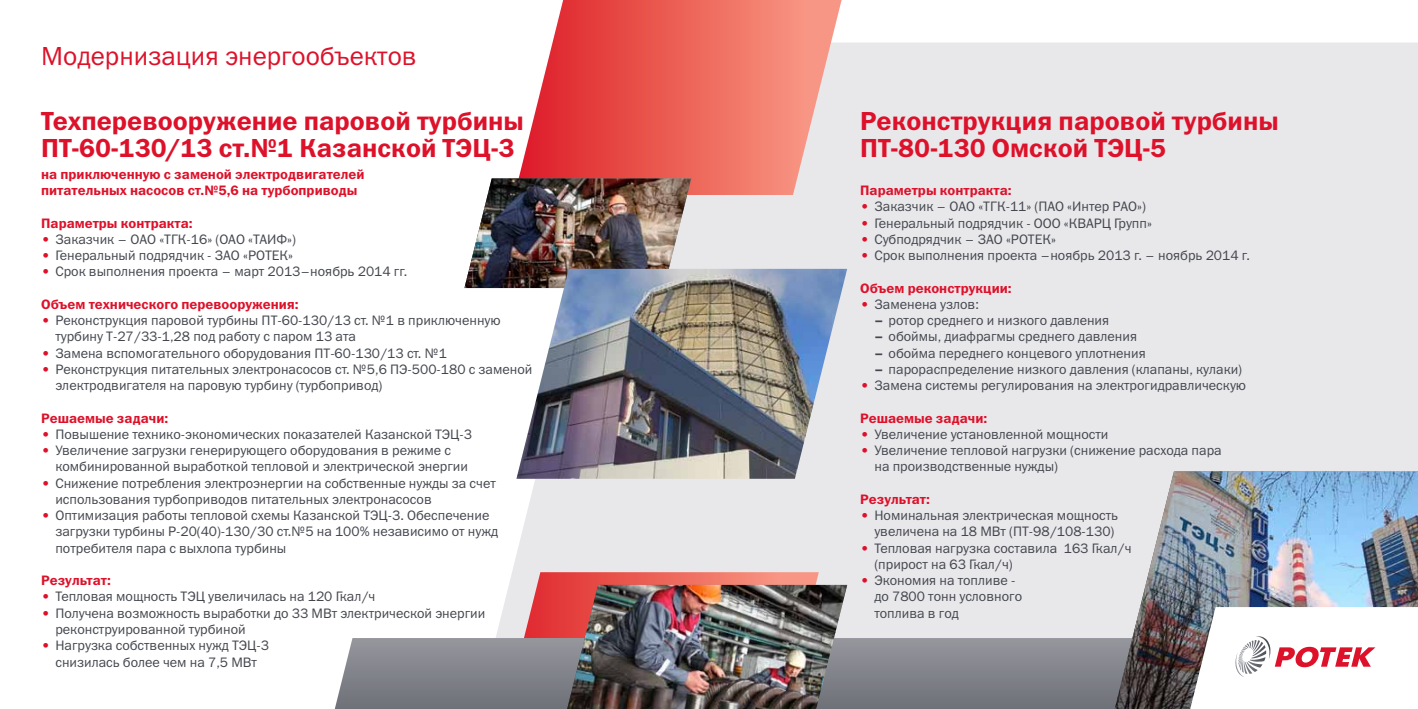
<style>
.page{position:relative;width:1418px;height:709px;background:#fff}
.page>*{position:absolute;margin:0;border:0;box-sizing:border-box;transform-origin:0 0}
.t1{font:26.25px/27.5px "Franklin Gothic Demi C";color:#dd112a}
.t2{font:26.25px "Franklin Gothic Book C";color:#dd112a}
.t3{font:13.75px/16.2px "Franklin Gothic Book C";color:#43464d}
.t4{font:13.75px/16.2px "Franklin Gothic Demi C";color:#dd112a}
.s1{font-family:"Franklin Gothic Demi C";color:#dd112a}
.s2{font-family:"Franklin Gothic Demi C"}
</style>
<div class="page">
<div style="left:478px;top:43px;width:939px;height:595px;background:#e8e8eb"></div>
<svg style="left:514px;top:0;width:327px;height:195px;background:#ed7870"></svg>
<svg style="left:506px;top:572px;width:312px;height:66px;background:#e97b77"></svg>
<svg style="left:335px;top:638px;width:779px;height:71px;background:#84858c"></svg>
<img style="left:1114px;top:471px;width:303px;height:238px">
<img style="left:567px;top:585px;width:280px;height:124px">
<svg style="left:1190px;top:607px;width:227px;height:102px"></svg>
<img style="left:464px;top:178px;width:227px;height:110px">
<img style="left:516px;top:269px;width:331px;height:210px">
<h1 class="t2" style="left:41px;top:41px;width:377px">Модернизация энергообъектов</h1>
<h1 class="t1" style="left:41px;top:107px;width:484px">Техперевооружение паровой турбины<br>ПТ-60-130/13 ст.№1 Казанской ТЭЦ-3</h1>
<p class="t4" style="left:41px;top:166px;width:325px">на приключенную с заменой электродвигателей питательных насосов ст.№5,6 на турбоприводы</p>
<p class="t4" style="left:41px;top:214px;width:153px">Параметры контракта:</p>
<p class="t3" style="left:41px;top:231px;width:256px"><span class="s1">•</span> Заказчик – ОАО «ТГК-16» (ОАО «ТАИФ»)</p>
<p class="t3" style="left:41px;top:247px;width:253px"><span class="s1">•</span> Генеральный подрядчик - ЗАО «РОТЕК»</p>
<p class="t3" style="left:41px;top:263px;width:368px"><span class="s1">•</span> Срок выполнения проекта – март 2013–ноябрь 2014 гг.</p>
<p class="t4" style="left:41px;top:296px;width:259px">Объем технического перевооружения:</p>
<p class="t3" style="left:55px;top:312px;width:447px;text-indent:-14px"><span class="s1">•</span> Реконструкция паровой турбины ПТ-60-130/13 ст. №1 в приключенную турбину Т-27/33-1,28 под работу с паром 13 ата</p>
<p class="t3" style="left:41px;top:344px;width:407px"><span class="s1">•</span> Замена вспомогательного оборудования ПТ-60-130/13 ст. №1</p>
<p class="t3" style="left:55px;top:361px;width:478px;text-indent:-14px"><span class="s1">•</span> Реконструкция питательных электронасосов ст. №5,6 ПЭ-500-180 с заменой электродвигателя на паровую турбину (турбопривод)</p>
<p class="t4" style="left:41px;top:409px;width:129px">Решаемые задачи:</p>
<p class="t3" style="left:41px;top:426px;width:432px"><span class="s1">•</span> Повышение технико-экономических показателей Казанской ТЭЦ-3</p>
<p class="t3" style="left:55px;top:442px;width:414px;text-indent:-14px"><span class="s1">•</span> Увеличение загрузки генерирующего оборудования в режиме с комбинированной выработкой тепловой и электрической энергии</p>
<p class="t3" style="left:55px;top:474px;width:442px;text-indent:-14px"><span class="s1">•</span> Снижение потребления электроэнергии на собственные нужды за счет использования турбоприводов питательных электронасосов</p>
<p class="t3" style="left:55px;top:507px;width:444px;text-indent:-14px"><span class="s1">•</span> Оптимизация работы тепловой схемы Казанской ТЭЦ-3. Обеспечение загрузки турбины Р-20(40)-130/30 ст.№5 на 100% независимо от нужд потребителя пара с выхлопа турбины</p>
<p class="t4" style="left:41px;top:572px;width:71px">Результат:</p>
<p class="t3" style="left:41px;top:588px;width:336px"><span class="s1">•</span> Тепловая мощность ТЭЦ увеличилась на 120 Гкал/ч</p>
<p class="t3" style="left:55px;top:604px;width:431px;text-indent:-14px"><span class="s1">•</span> Получена возможность выработки до 33 МВт электрической энергии реконструированной турбиной</p>
<p class="t3" style="left:41px;top:637px;width:229px;text-align:center"><span class="s1">•</span> Нагрузка собственных нужд ТЭЦ-3 снизилась более чем на 7,5 МВт</p>
<h1 class="t1" style="left:860px;top:107px;width:420px">Реконструкция паровой турбины<br>ПТ-80-130 Омской ТЭЦ-5</h1>
<p class="t4" style="left:860px;top:182px;width:153px">Параметры контракта:</p>
<p class="t3" style="left:860px;top:198px;width:287px"><span class="s1">•</span> Заказчик – ОАО «ТГК-11» (ПАО «Интер РАО»)</p>
<p class="t3" style="left:860px;top:214px;width:293px"><span class="s1">•</span> Генеральный подрядчик - ООО «КВАРЦ Групп»</p>
<p class="t3" style="left:860px;top:231px;width:197px"><span class="s1">•</span> Субподрядчик – ЗАО «РОТЕК»</p>
<p class="t3" style="left:860px;top:247px;width:391px"><span class="s1">•</span> Срок выполнения проекта –ноябрь 2013 г. – ноябрь 2014 г.</p>
<p class="t4" style="left:860px;top:279px;width:153px">Объем реконструкции:</p>
<p class="t3" style="left:860px;top:296px;width:120px"><span class="s1">•</span> Заменена узлов:</p>
<p class="t3" style="left:874px;top:312px;width:236px"><span class="s2">–</span> ротор среднего и низкого давления</p>
<p class="t3" style="left:874px;top:328px;width:264px"><span class="s2">–</span> обоймы, диафрагмы среднего давления</p>
<p class="t3" style="left:874px;top:344px;width:273px"><span class="s2">–</span> обойма переднего концевого уплотнения</p>
<p class="t3" style="left:874px;top:361px;width:369px"><span class="s2">–</span> парораспределение низкого давления (клапаны, кулаки)</p>
<p class="t3" style="left:860px;top:377px;width:387px"><span class="s1">•</span> Замена системы регулирования на электрогидравлическую</p>
<p class="t4" style="left:860px;top:409px;width:129px">Решаемые задачи:</p>
<p class="t3" style="left:860px;top:426px;width:250px"><span class="s1">•</span> Увеличение установленной мощности</p>
<p class="t3" style="left:874px;top:442px;width:349px;text-indent:-14px"><span class="s1">•</span> Увеличение тепловой нагрузки (снижение расхода пара на производственные нужды)</p>
<p class="t4" style="left:860px;top:491px;width:71px">Результат:</p>
<p class="t3" style="left:860px;top:507px;width:259px;text-align:right"><span class="s1">•</span> Номинальная электрическая мощность увеличена на 18 МВт (ПТ-98/108-130)</p>
<p class="t3" style="left:874px;top:539px;width:259px;text-indent:-14px"><span class="s1">•</span> Тепловая нагрузка составила 163 Гкал/ч (прирост на 63 Гкал/ч)</p>
<p class="t3" style="left:874px;top:572px;width:149px;text-indent:-14px"><span class="s1">•</span> Экономия на топливе - до 7800 тонн условного топлива в год</p>
</div>
